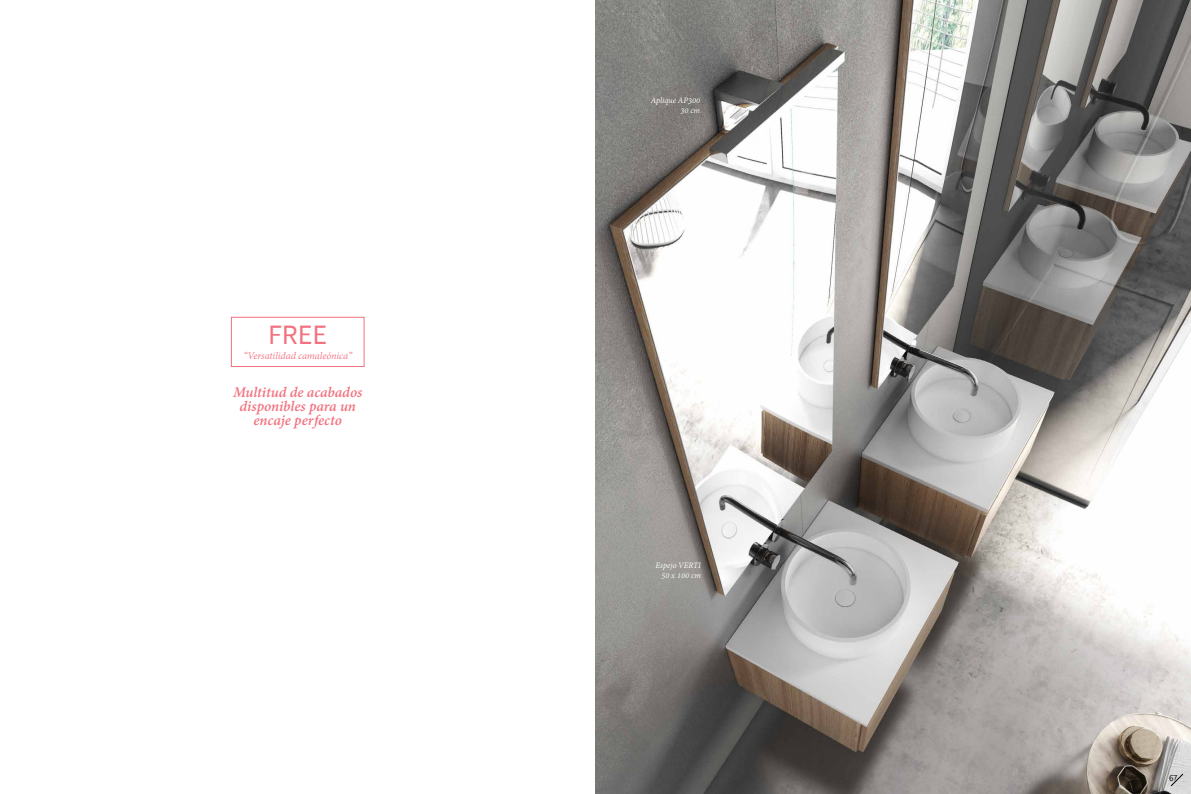
<style>
.page{position:relative;width:1191px;height:794px;background:#fff}
.page>*{position:absolute;margin:0;border:0;box-sizing:border-box;transform-origin:0 0}
.t1{font:28px "Source Sans Pro";color:#f27280}
.t2{font:italic 700 16px/14px "Adobe Devanagari";letter-spacing:-.005em;color:#f27280;text-align:center}
.t3{font:italic 11px "Adobe Devanagari";letter-spacing:-.005em;color:#f27280}
.t4{font:italic 9px/10px "Adobe Devanagari";color:#fff;text-align:right}
.t5{font:9px "Source Sans Pro";color:#000}
</style>
<div class="page">
<img style="left:595px;top:0;width:596px;height:794px">
<div style="left:231px;top:317px;width:133px;height:50px;border:1px solid #f27280"></div>
<img style="left:1169px;top:772px;width:22px;height:22px">
<svg style="left:1170px;top:773px;width:13px;height:13px"></svg>
<h1 class="t1" style="left:268px;top:317px;width:61px">FREE</h1>
<p class="t3" style="left:243px;top:349px;width:110px">“Versatilidad camaleónica”</p>
<p class="t2" style="left:233px;top:387px;width:131px">Multitud de acabados disponibles para un encaje perfecto</p>
<p class="t4" style="left:651px;top:96px;width:51px">Aplique AP300<br>30 cm</p>
<p class="t4" style="left:655px;top:561px;width:47px">Espejo VERTI<br>50 x 100 cm</p>
<p class="t5" style="left:1169px;top:772px;width:10px">67</p>
</div>
